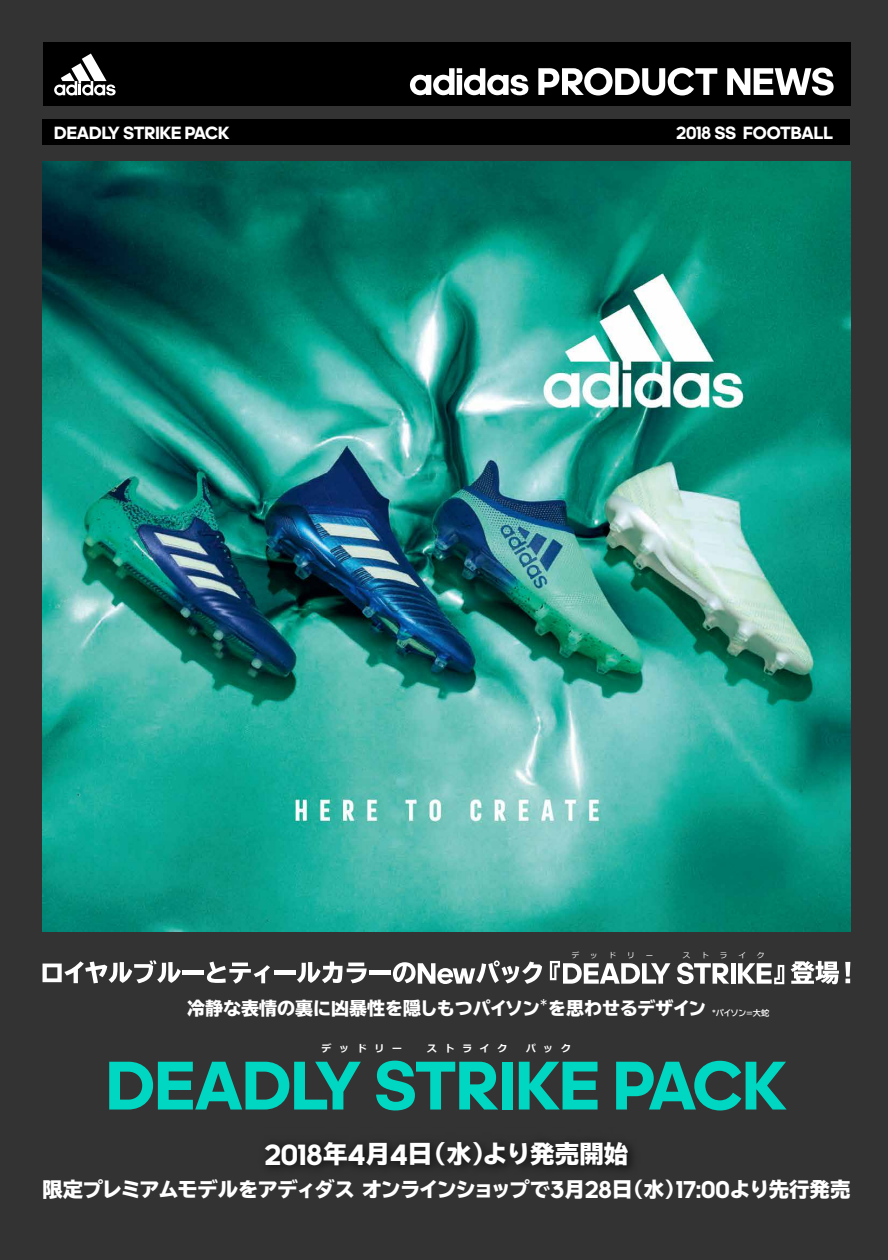
<style>
.page{position:relative;width:888px;height:1260px;background:#333}
.page>*{position:absolute;margin:0;border:0;box-sizing:border-box;transform-origin:0 0}
.t1{font:700 69.75px "adineue PRO";color:#00d7c2}
.t2{font:800 24.45px "TBUD Go Std";letter-spacing:.005em;color:#fff}
.t3{font:800 20.4px "TBUD Go Std";letter-spacing:-.05em;color:#fff}
.t4{font:700 18px "adineue PRO";color:#fff}
.t5{font:800 18px "TBUD Go Std";color:#fff}
.t6{font:700 9.75px "Meiryo";letter-spacing:.8em;color:#fff}
.t7{font:700 8.25px "TBUD Go Std";letter-spacing:-.075em;color:#fff}
.t8{font:7.5px "Meiryo";color:#fff}
.s1{font-family:"adineue PRO";font-weight:700;font-size:29.7px}
.s2{font-family:"adineue PRO";font-weight:700;font-size:24.75px}
</style>
<div class="page">
<div style="left:43px;top:119px;width:807px;height:26px;background:#000"></div>
<div style="left:43px;top:43px;width:808px;height:63px;background:#000"></div>
<svg style="left:54px;top:54px;width:62px;height:42px"></svg>
<svg style="left:410px;top:68px;width:118px;height:27px"></svg>
<svg style="left:538px;top:68px;width:179px;height:28px"></svg>
<svg style="left:727px;top:68px;width:107px;height:28px"></svg>
<img style="left:43px;top:162px;width:807px;height:770px">
<svg style="left:43px;top:960px;width:138px;height:23px"></svg>
<hr style="left:183px;top:970px;width:21px;height:4px;background:#fff">
<svg style="left:207px;top:962px;width:63px;height:22px"></svg>
<hr style="left:274px;top:970px;width:21px;height:4px;background:#fff">
<svg style="left:297px;top:962px;width:70px;height:21px"></svg>
<hr style="left:370px;top:970px;width:21px;height:4px;background:#fff">
<svg style="left:393px;top:960px;width:149px;height:24px"></svg>
<svg style="left:550px;top:961px;width:120px;height:23px"></svg>
<svg style="left:677px;top:963px;width:52px;height:21px"></svg>
<div style="left:731px;top:963px;width:5px;height:21px;background:#fff"></div>
<svg style="left:738px;top:963px;width:46px;height:21px"></svg>
<svg style="left:791px;top:961px;width:48px;height:23px"></svg>
<svg style="left:845px;top:962px;width:5px;height:21px"></svg>
<p class="t4" style="left:54px;top:122px;width:177px">DEADLY STRIKE PACK</p>
<p class="t4" style="left:676px;top:122px;width:159px">2018 SS FOOTBALL</p>
<p class="t8" style="left:572px;top:951px;width:9px">デ</p>
<p class="t8" style="left:590px;top:951px;width:9px">ッ</p>
<p class="t8" style="left:609px;top:951px;width:9px">ド</p>
<p class="t8" style="left:627px;top:951px;width:9px">リ</p>
<p class="t8" style="left:646px;top:951px;width:9px">ー</p>
<p class="t8" style="left:683px;top:951px;width:9px">ス</p>
<p class="t8" style="left:701px;top:951px;width:9px">ト</p>
<p class="t8" style="left:720px;top:951px;width:9px">ラ</p>
<p class="t8" style="left:738px;top:951px;width:9px">イ</p>
<p class="t8" style="left:757px;top:951px;width:9px">ク</p>
<p class="t5" style="left:187px;top:998px;width:521px">冷静な表情の裏に凶暴性を隠しもつパイソン<sup>*</sup>を思わせるデザイン</p>
<p class="t7" style="left:712px;top:1006px;width:59px">*パイソン=大蛇</p>
<p class="t6" style="left:322px;top:1043px;width:187px">デッドリー　ストライク</p>
<p class="t6" style="left:526px;top:1043px;width:46px">パック</p>
<h1 class="t1" style="left:106px;top:1045px;width:682px">DEADLY STRIKE PACK</h1>
<p class="t2" style="left:264px;top:1140px;width:366px"><span class="s1">2018</span>年<span class="s1">4</span>月<span class="s1">4</span>日（水）より発売開始</p>
<p class="t3" style="left:43px;top:1178px;width:809px">限定プレミアムモデルをアディダス オンラインショップで<span class="s2">3</span>月<span class="s2">28</span>日（水）<span class="s2">17:00</span>より先行発売</p>
</div>
